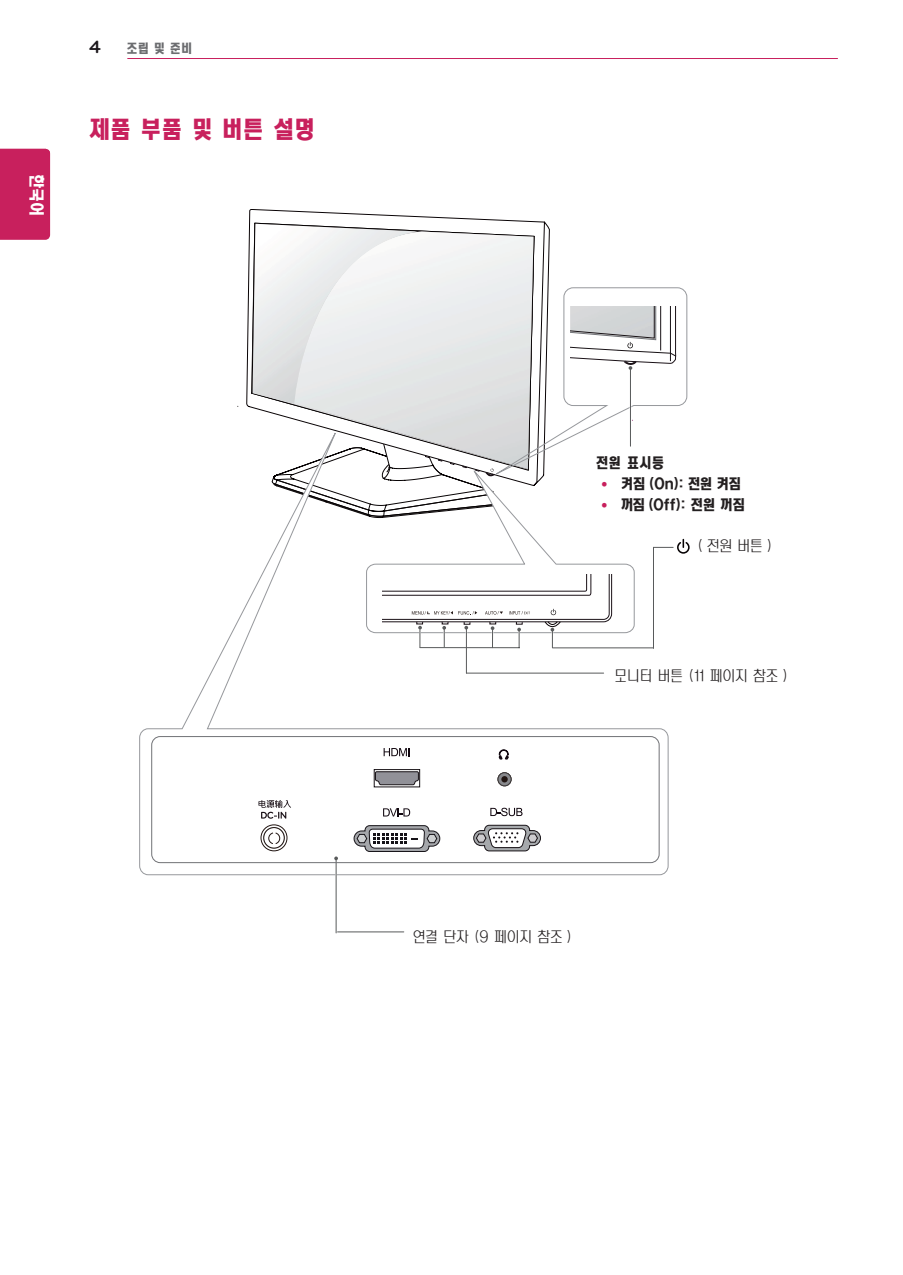
<style>
.page{position:relative;width:903px;height:1275px;background:#fff}
.page>*{position:absolute;margin:0;border:0;box-sizing:border-box;transform-origin:0 0}
.t1{font:26.25px "YDI Cstre M";color:#c8205d}
.t2{font:21px "Bryant LG";color:#fff}
.t3{font:700 18.38px "Bryant LG";color:#1a161a}
.t4{font:17.5px "YDI Cstre M";color:#fff}
.t5{font:15.75px "YDI Cstre UL";color:#231f20}
.t6{font:15.75px/21px "YDI Cstre M";letter-spacing:-.025em;color:#231f20}
.t7{font:14px "YDI Cstre M";color:#6c6d70}
</style>
<div class="page">
<hr style="left:127px;top:58px;width:711px;height:1px;background:#c8205d">
<div style="left:0;top:149px;width:50px;height:91px;background:#c8205d"></div>
<svg style="left:238px;top:209px;width:311px;height:199px"></svg>
<svg style="left:252px;top:224px;width:282px;height:190px"></svg>
<div style="left:417px;top:232px;width:116px;height:55px;background:#f1f3f3"></div>
<img style="left:253px;top:224px;width:164px;height:180px">
<svg style="left:139px;top:481px;width:529px;height:394px"></svg>
<svg style="left:261px;top:825px;width:26px;height:26px"></svg>
<div style="left:261px;top:825px;width:26px;height:26px;border:1px solid #211512;border-radius:50%"></div>
<div style="left:263px;top:827px;width:22px;height:21px;border:1px solid #211512;border-radius:50%"></div>
<svg style="left:268px;top:832px;width:12px;height:12px"></svg>
<svg style="left:258px;top:800px;width:33px;height:19px"></svg>
<hr style="left:335px;top:857px;width:2px;height:74px;background:#fff">
<hr style="left:337px;top:931px;width:67px;height:1px;background:#585a5b">
<hr style="left:336px;top:857px;width:1px;height:76px;background:#585a5b">
<svg style="left:334px;top:856px;width:5px;height:5px"></svg>
<svg style="left:473px;top:825px;width:68px;height:26px"></svg>
<div style="left:374px;top:769px;width:46px;height:18px;border:1px solid #171216"></div>
<svg style="left:375px;top:771px;width:44px;height:14px"></svg>
<div style="left:152px;top:736px;width:507px;height:127px;border:1px solid #717276;border-radius:8px"></div>
<svg style="left:354px;top:825px;width:86px;height:27px"></svg>
<svg style="left:498px;top:773px;width:13px;height:13px"></svg>
<div style="left:498px;top:772px;width:13px;height:14px;border:1px solid #3c3939;border-radius:50%"></div>
<div style="left:501px;top:776px;width:7px;height:6px;background:#211512;border-radius:50%"></div>
<svg style="left:384px;top:748px;width:26px;height:8px"></svg>
<svg style="left:490px;top:808px;width:32px;height:8px"></svg>
<svg style="left:383px;top:808px;width:27px;height:8px"></svg>
<svg style="left:498px;top:749px;width:11px;height:11px"></svg>
<svg style="left:272px;top:287px;width:418px;height:362px"></svg>
<p class="t4" style="left:46px;top:173px;width:43px;rotate:90deg">한국어</p>
<h2 class="t2" style="left:47px;top:173px;width:44px;rotate:90deg">ENG</h2>
<p class="t3" style="left:89px;top:36px;width:13px">4</p>
<p class="t7" style="left:126px;top:40px;width:67px">조립 및 준비</p>
<h1 class="t1" style="left:89px;top:115px;width:227px">제품 부품 및 버튼 설명</h1>
<p class="t6" style="left:621px;top:453px;width:126px;text-indent:-25px">전원 표시등<br>켜짐 (On): 전원 켜짐 꺼짐 (Off): 전원 꺼짐</p>
<p class="t5" style="left:697px;top:538px;width:76px">( 전원 버튼 )</p>
<p class="t5" style="left:614px;top:668px;width:175px">모니터 버튼 (11 페이지 참조 )</p>
<p class="t5" style="left:413px;top:928px;width:161px">연결 단자 (9 페이지 참조 )</p>
</div>
